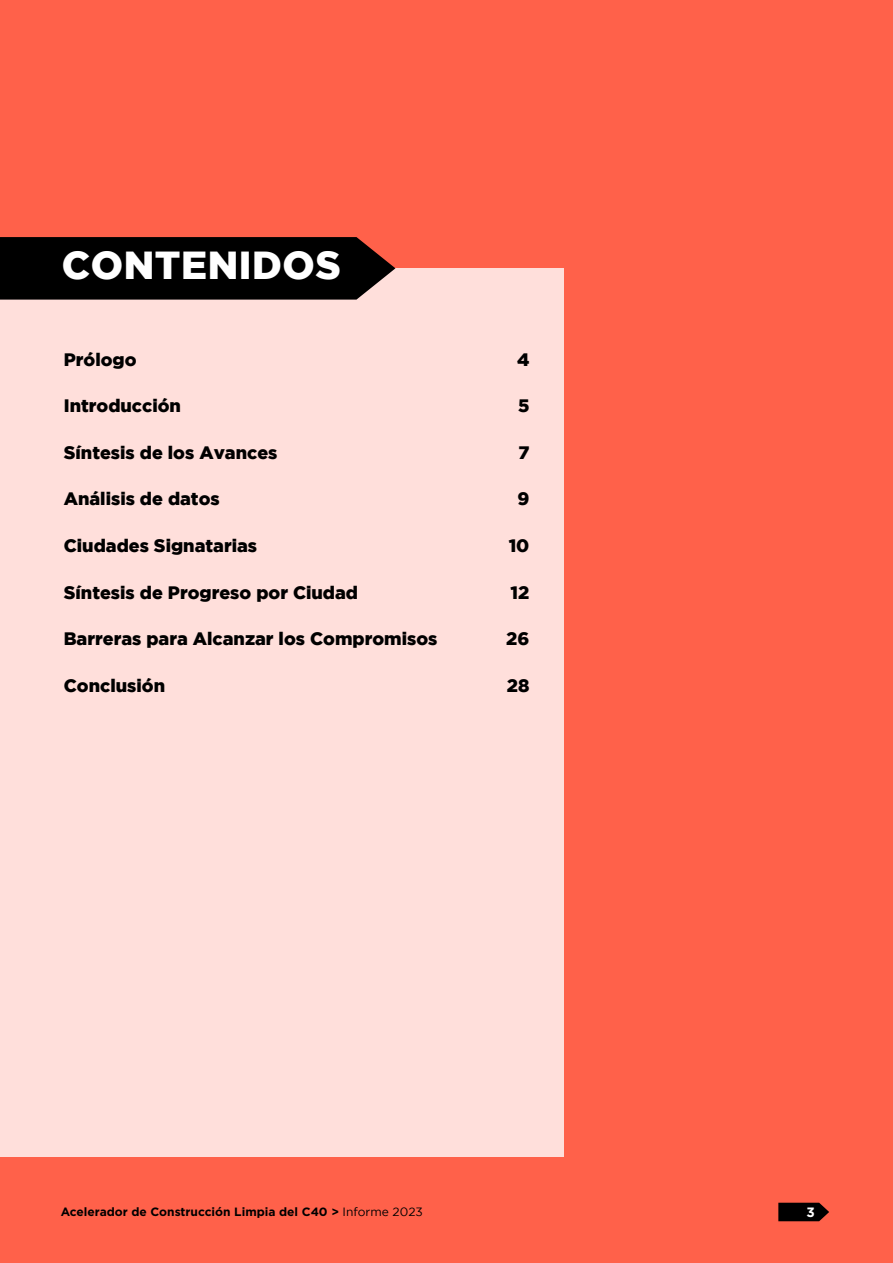
<style>
.page{position:relative;width:893px;height:1263px;background:#ff614a}
.page>*{position:absolute;margin:0;border:0;box-sizing:border-box;transform-origin:0 0}
.t1{font:900 39px "Gotham";letter-spacing:.015em;color:#fff}
.t2{font:900 18px "Gotham";color:#000}
.t3{font:700 13.5px "Gotham";color:#fff}
.t4{font:700 12px "Gotham";color:#000}
.s1{font-weight:400}
</style>
<div class="page">
<div style="left:0;top:268px;width:563px;height:889px;background:#ffdfdb"></div>
<svg style="left:0;top:235px;width:398px;height:65px;background:#160c0b"></svg>
<svg style="left:778px;top:1203px;width:51px;height:18px"></svg>
<h1 class="t1" style="left:62px;top:242px;width:281px">CONTENIDOS</h1>
<p class="t2" style="left:64px;top:349px;width:74px">Prólogo</p>
<p class="t2" style="left:64px;top:396px;width:119px">Introducción</p>
<p class="t2" style="left:64px;top:442px;width:215px">Síntesis de los Avances</p>
<p class="t2" style="left:64px;top:489px;width:158px">Análisis de datos</p>
<p class="t2" style="left:64px;top:535px;width:195px">Ciudades Signatarias</p>
<p class="t2" style="left:64px;top:582px;width:296px">Síntesis de Progreso por Ciudad</p>
<p class="t2" style="left:64px;top:628px;width:375px">Barreras para Alcanzar los Compromisos</p>
<p class="t2" style="left:64px;top:675px;width:103px">Conclusión</p>
<p class="t2" style="left:517px;top:349px;width:14px">4</p>
<p class="t2" style="left:518px;top:396px;width:13px">5</p>
<p class="t2" style="left:518px;top:442px;width:13px">7</p>
<p class="t2" style="left:517px;top:489px;width:13px">9</p>
<p class="t2" style="left:509px;top:535px;width:22px">10</p>
<p class="t2" style="left:511px;top:582px;width:20px">12</p>
<p class="t2" style="left:506px;top:628px;width:25px">26</p>
<p class="t2" style="left:507px;top:675px;width:24px">28</p>
<p class="t4" style="left:61px;top:1205px;width:364px">Acelerador de Construcción Limpia del C40 &gt; <span class="s1">Informe 2023</span></p>
<p class="t3" style="left:806px;top:1204px;width:10px">3</p>
</div>
